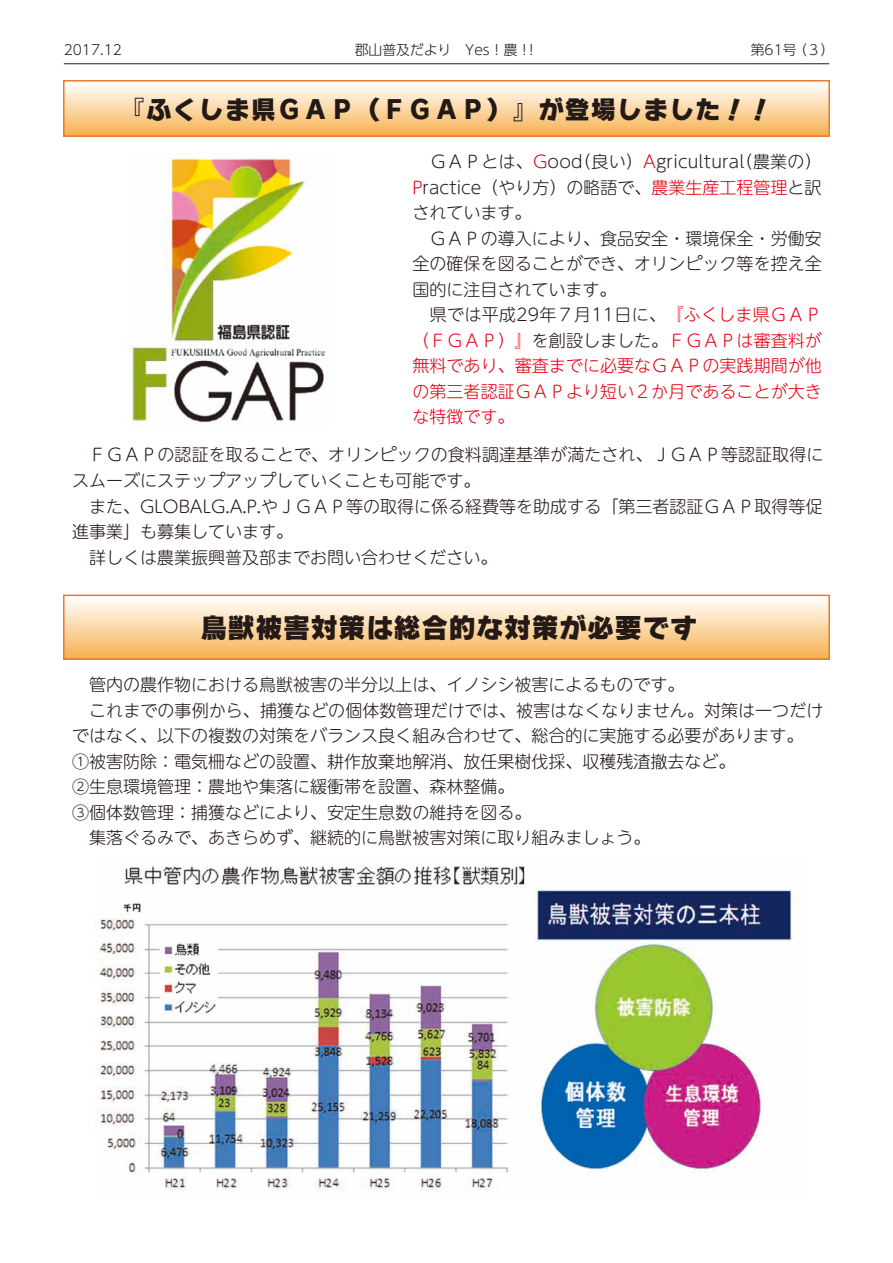
<style>
.page{position:relative;width:893px;height:1263px;background:#fff}
.page>*{position:absolute;margin:0;border:0;box-sizing:border-box;transform-origin:0 0}
.t1{font:27.6px "Rodin Wanpaku Pro EB";color:#231916}
.t2{font:25.5px "Rodin Wanpaku Pro EB";letter-spacing:.025em;color:#231916}
.t3{font:300 16.95px/25.5px "UD Shin M Go Pro";color:#231916}
.t4{font:300 13.8px "UD Shin Go Pro";color:#231916}
.s1{color:#e60013}
</style>
<div class="page">
<hr style="left:64px;top:63px;width:765px;height:1px;background:#231916">
<div style="left:64px;top:81px;width:765px;height:55px;background:linear-gradient(to bottom,#fff,#f7b04f)"></div>
<div style="left:63px;top:80px;width:767px;height:57px;border:1px solid #ee762c"></div>
<div style="left:64px;top:595px;width:765px;height:64px;background:linear-gradient(to bottom,#fff,#f7b252)"></div>
<div style="left:63px;top:595px;width:767px;height:65px;border:1px solid #ee762c"></div>
<img style="left:95px;top:866px;width:704px;height:324px">
<img style="left:131px;top:157px;width:195px;height:267px">
<p class="t4" style="left:64px;top:39px;width:60px">2017.12</p>
<p class="t4" style="left:355px;top:39px;width:185px">郡山普及だより　Yes！農！！</p>
<p class="t4" style="left:793px;top:39px;width:43px">)３(</p>
<p class="t4" style="left:751px;top:39px;width:47px">第61号</p>
<h2 class="t2" style="left:120px;top:92px;width:655px">『ふくしま県ＧＡＰ（ＦＧＡＰ）』が登場しました!!</h2>
<p class="t3" style="left:574px;top:148px;width:171px">（良い）<span class="s1">A</span>gricultural</p>
<p class="t3" style="left:736px;top:148px;width:87px">（農業の）</p>
<p class="t3" style="left:412px;top:148px;width:411px">　ＧＡＰとは、<span class="s1">G</span>ood<br><span class="s1">P</span>ractice（やり方）の略語で、<span class="s1">農業生産工程管理</span>と訳されています。<br>　ＧＡＰの導入により、食品安全・環境保全・労働安全の確保を図ることができ、オリンピック等を控え全国的に注目されています。<br>　県では平成29年７月11日に、<span class="s1">『ふくしま県ＧＡＰ（ＦＧＡＰ）』</span>を創設しました。<span class="s1">ＦＧＡＰは審査料が無料であり、審査までに必要なＧＡＰの実践期間が他の第三者認証ＧＡＰより短い２か月であることが大きな特徴です。</span></p>
<p class="t3" style="left:72px;top:441px;width:753px">　ＦＧＡＰの認証を取ることで、オリンピックの食料調達基準が満たされ、ＪＧＡＰ等認証取得にスムーズにステップアップしていくことも可能です。<br>　また、GLOBALG A. .P. やＪＧＡＰ等の取得に係る経費等を助成する「第三者認証ＧＡＰ取得等促進事業」も募集しています。<br>　詳しくは農業振興普及部までお問い合わせください。</p>
<h1 class="t1" style="left:200px;top:608px;width:499px">鳥獣被害対策は総合的な対策が必要です</h1>
<p class="t3" style="left:72px;top:671px;width:753px">　管内の農作物における鳥獣被害の半分以上は、イノシシ被害によるものです。<br>　これまでの事例から、捕獲などの個体数管理だけでは、被害はなくなりません。対策は一つだけではなく、以下の複数の対策をバランス良く組み合わせて、総合的に実施する必要があります。①被害防除：電気柵などの設置、耕作放棄地解消、放任果樹伐採、収穫残渣撤去など。<br>②生息環境管理：農地や集落に緩衝帯を設置、森林整備。<br>③個体数管理：捕獲などにより、安定生息数の維持を図る。<br>　集落ぐるみで、あきらめず、継続的に鳥獣被害対策に取り組みましょう。</p>
</div>
